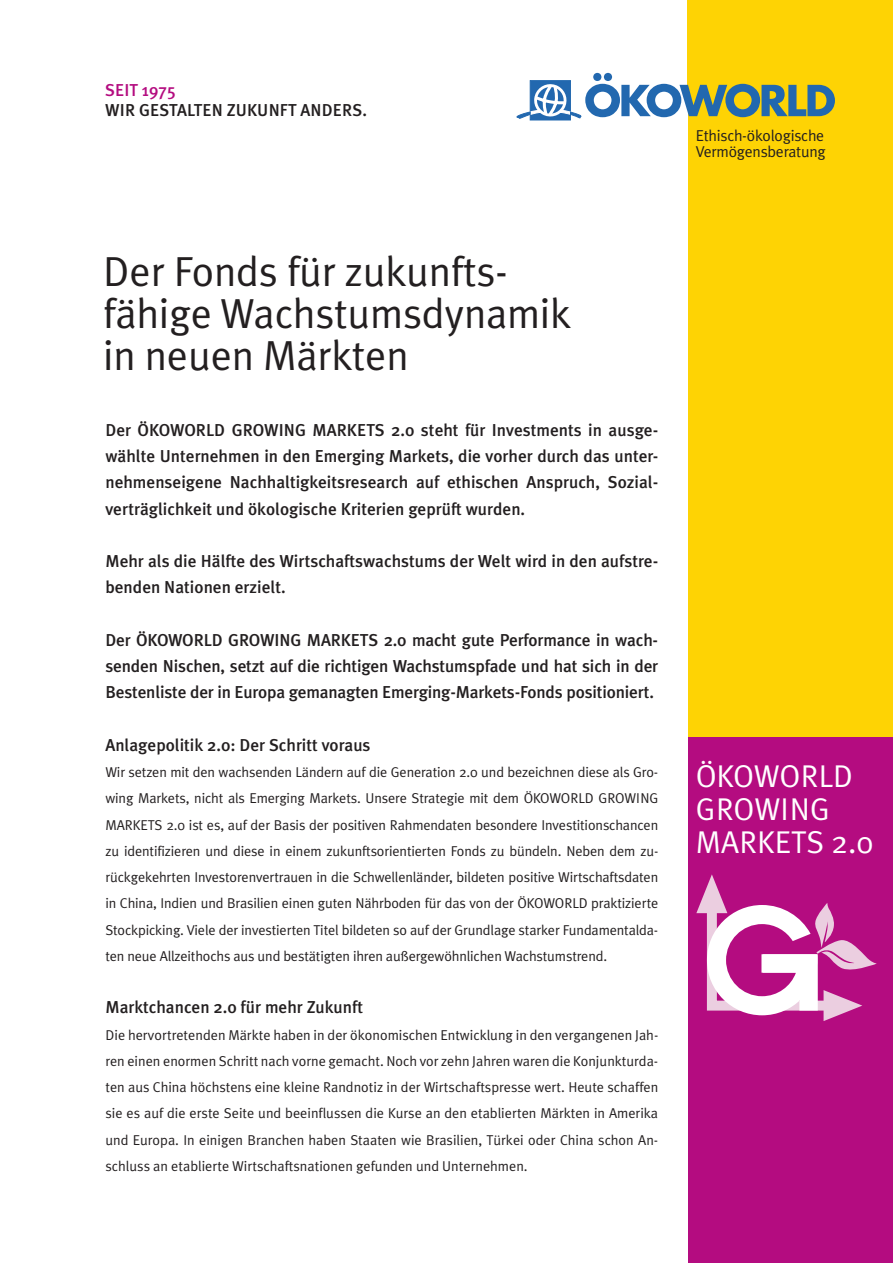
<style>
.page{position:relative;width:893px;height:1263px;background:#fff}
.page>*{position:absolute;margin:0;border:0;box-sizing:border-box;transform-origin:0 0}
.t1{font:42px/42px "Meta Plus Normal";letter-spacing:-.005em;color:#231f20}
.t2{font:31.5px/33px "Meta Plus Normal";color:#fff}
.t3{font:500 17.25px/26.2px "Meta Plus";color:#231f20;text-align:justify}
.t4{font:500 17.25px "Meta Plus";color:#b40c80}
.t5{font:15.75px/16.5px "Meta Plus Normal";letter-spacing:-.015em;color:#231f20}
.t6{font:14.25px/26.2px "Meta Plus Normal";letter-spacing:-.01em;color:#231f20;text-align:justify}
</style>
<div class="page">
<div style="left:689px;top:0;width:204px;height:1263px;background:#fed304"></div>
<div style="left:689px;top:738px;width:204px;height:525px;background:#b40c80"></div>
<div style="left:688px;top:0;width:205px;height:109px;background:#fed304"></div>
<div style="left:530px;top:81px;width:40px;height:39px;background:#2268af"></div>
<svg style="left:517px;top:73px;width:318px;height:46px"></svg>
<svg style="left:696px;top:874px;width:181px;height:147px"></svg>
<p class="t4" style="left:105px;top:80px;width:72px">SEIT 1975</p>
<p class="t3" style="left:105px;top:96px;width:263px">WIR GESTALTEN ZUKUNFT ANDERS.</p>
<p class="t5" style="left:696px;top:127px;width:131px">Ethisch-ökologische<br>Vermögensberatung</p>
<h1 class="t1" style="left:103px;top:250px;width:469px">Der Fonds für zukunfts&shy;fähige Wachstumsdynamik in neuen Märkten</h1>
<p class="t3" style="left:105px;top:417px;width:554px">Der ÖKOWORLD GROWING MARKETS 2.0 steht für Investments in ausge&shy;wählte Unternehmen in den Emerging Markets, die vorher durch das unter&shy;nehmenseigene Nachhaltigkeitsresearch auf ethischen Anspruch, Sozial&shy;verträglichkeit und ökologische Kriterien geprüft wurden.</p>
<p class="t3" style="left:105px;top:548px;width:554px">Mehr als die Hälfte des Wirtschaftswachstums der Welt wird in den aufstre&shy;benden Nationen erzielt.</p>
<p class="t3" style="left:105px;top:627px;width:554px">Der ÖKOWORLD GROWING MARKETS 2.0 macht gute Performance in wach&shy;senden Nischen, setzt auf die richtigen Wachstumspfade und hat sich in der Bestenliste der in Europa gemanagten Emerging-Markets-Fonds positioniert.</p>
<p class="t3" style="left:105px;top:732px;width:267px">Anlagepolitik 2.0: Der Schritt voraus</p>
<p class="t6" style="left:105px;top:759px;width:554px">Wir setzen mit den wachsenden Ländern auf die Generation 2.0 und bezeichnen diese als Gro&shy;wing Markets, nicht als Emerging Markets. Unsere Strategie mit dem ÖKOWORLD GROWING MARKETS 2.0 ist es, auf der Basis der positiven Rahmendaten besondere Investitionschancen zu identifizieren und diese in einem zukunftsorientierten Fonds zu bündeln. Neben dem zu&shy;rückgekehrten Investorenvertrauen in die Schwellenländer, bildeten positive Wirtschaftsdaten in China, Indien und Brasilien einen guten Nährboden für das von der ÖKOWORLD praktizierte Stockpicking. Viele der investierten Titel bildeten so auf der Grundlage starker Fundamentalda&shy;ten neue Allzeithochs aus und bestätigten ihren außergewöhnlichen Wachstumstrend.</p>
<p class="t3" style="left:105px;top:994px;width:259px">Marktchancen 2.0 für mehr Zukunft</p>
<p class="t6" style="left:105px;top:1021px;width:554px">Die hervortretenden Märkte haben in der ökonomischen Entwicklung in den vergangenen Jah&shy;ren einen enormen Schritt nach vorne gemacht. Noch vor zehn Jahren waren die Konjunkturda&shy;ten aus China höchstens eine kleine Randnotiz in der Wirtschaftspresse wert. Heute schaffen sie es auf die erste Seite und beeinflussen die Kurse an den etablierten Märkten in Amerika und Europa. In einigen Branchen haben Staaten wie Brasilien, Türkei oder China schon An&shy;schluss an etablierte Wirtschaftsnationen gefunden und Unternehmen.</p>
<h2 class="t2" style="left:696px;top:759px;width:179px">ÖKOWORLD<br>GROWING<br>MARKETS 2.0</h2>
</div>
